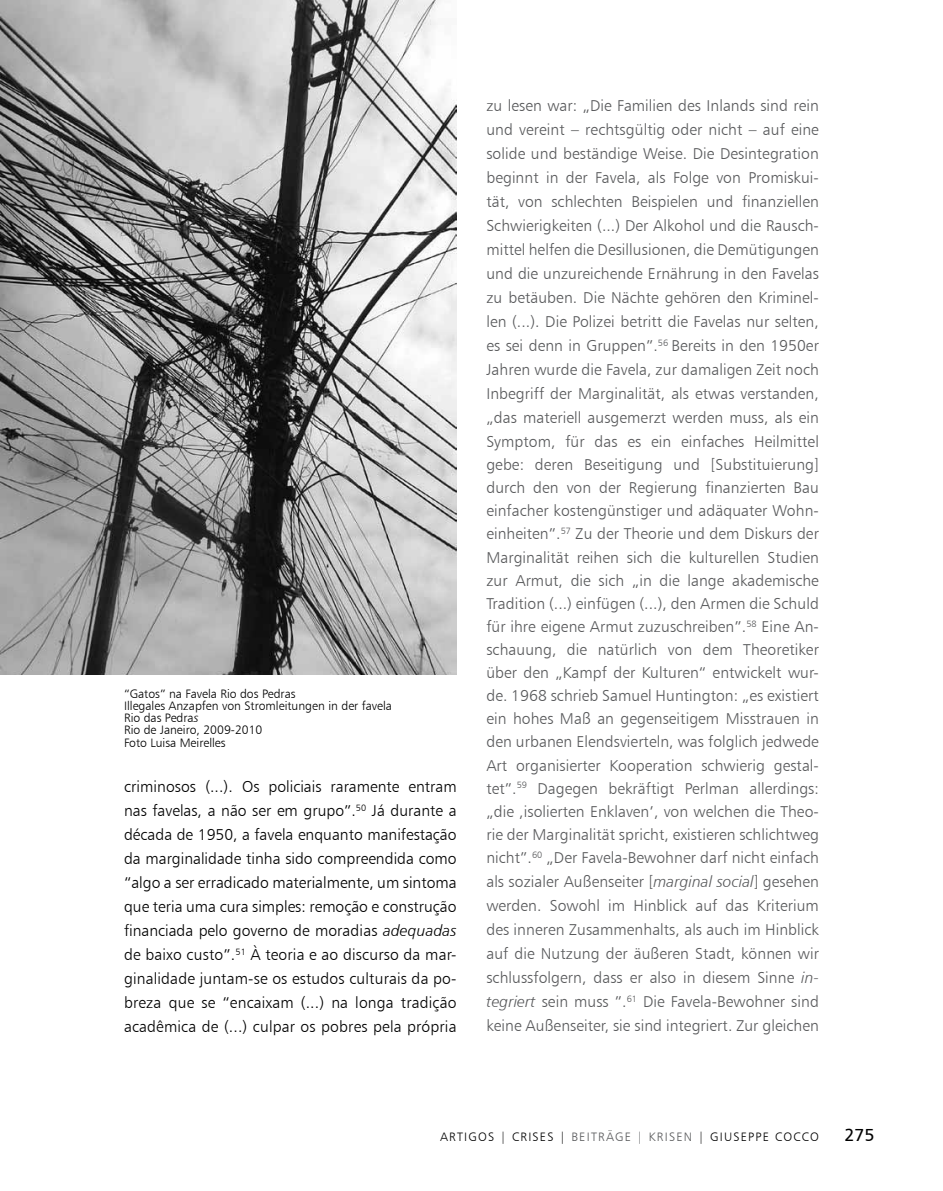
<style>
.page{position:relative;width:943px;height:1191px;background:#fff}
.page>*{position:absolute;margin:0;border:0;box-sizing:border-box;transform-origin:0 0}
.t1{font:17.5px "Humanist 777 BT Roman B";color:#000}
.t2{font:15.75px/23.6px "Humanist 777 BT Light B";letter-spacing:.005em;color:#58595b;text-align:justify}
.t3{font:15.75px/24px "Humanist 777 BT Light B";letter-spacing:.01em;color:#000;text-align:justify}
.t4{font:12.25px/12.2px "Humanist 777 BT Light B";color:#000}
.t5{font:12.25px "Humanist 777 BT Light B";letter-spacing:.1em;color:#000}
.s1{font-family:"Humanist 777 BT Light Italic B"}
.s2{color:#58595b}
</style>
<div class="page">
<img style="left:0;top:0;width:456px;height:675px">
<p class="t4" style="left:124px;top:687px;width:269px">“Gatos” na Favela Rio dos Pedras<br>I llegales Anzapfen von Stromleitungen in der favela<br>Rio das Pedra<span class="s1">s<br></span>Rio de Janeiro, 2009-2010<br>Foto Luisa Meirelles</p>
<p class="t3" style="left:124px;top:774px;width:334px">criminosos (...). Os policiais raramente entram nas favelas, a não ser em grupo”.<sup>50</sup> Já durante a década de 1950, a favela enquanto manifestação da marginalidade tinha sido compreendida como “algo a ser erradicado materialmente, um sintoma que teria uma cura simples: remoção e construção financiada pelo governo de moradias <span class="s1">adequadas </span>de baixo custo”.<sup>51</sup> À teoria e ao discurso da mar&shy;ginalidade juntam-se os estudos culturais da po&shy;breza que se “encaixam (...) na longa tradição acadêmica de (...) culpar os pobres pela própria</p>
<p class="t2" style="left:486px;top:94px;width:334px">zu lesen war: „Die Familien des I nlands sind rein und vereint – rechtsgültig oder nicht – auf eine solide und beständige Weise. Die Desintegration beginnt in der Favela, als Folge von Promiskui&shy;tät, von schlechten Beispielen und finanziellen Schwierigkeiten (...) Der Alkohol und die Rausch&shy;mittel helfen die Desillusionen, die Demütigungen und die unzureichende E rnährung in den Favelas zu betäuben. Die Nächte gehören den Kriminel&shy;len (...). Die Polizei betritt die Favelas nur selten, es sei denn in Gruppen”.<sup>56</sup> Bereits in den 1950er Jahren wurde die Favela, zur damaligen Zeit noch I nbegriff der Marginalität, als etwas verstanden, „das materiell ausgemerzt werden muss, als ein Symptom, für das es ein einfaches Heilmittel gebe: deren Beseitigung und [Substituierung] durch den von der Regierung finanzierten Bau einfacher kostengünstiger und adäquater Wohn&shy;einheiten”.<sup>57</sup> Zu der Theorie und dem Diskurs der Marginalität reihen sich die kulturellen Studien zur Armut, die sich „in die lange akademische Tradition (...) einfügen (...), den Armen die Schuld für ihre eigene Armut zuzuschreiben”.<sup>58</sup> Eine An&shy;schauung, die natürlich von dem Theoretiker über den „Kampf der Kulturen“ entwickelt wur&shy;de. 1968 schrieb Samuel Huntington: „es existiert ein hohes Maß an gegenseitigem Misstrauen in den urbanen Elendsvierteln, was folglich jedwede Art organisierter Kooperation schwierig gestal&shy;tet”.<sup>59</sup> Dagegen bekräftigt Perlman allerdings: „die ‚isolierten Enklaven’, von welchen die Theo&shy;rie der Marginalität spricht, existieren schlichtweg nicht”.<sup>60</sup> „Der Favela-Bewohner darf nicht einfach als sozialer Außenseiter [<span class="s1">marginal social</span>] gesehen werden. Sowohl im Hinblick auf das Kriterium des inneren Zusammenhalts, als auch im Hinblick auf die Nutzung der äußeren Stadt, können wir schlussfolgern, dass er also in diesem Sinne <span class="s1">in&shy;tegriert</span> sein muss ”.<sup>61</sup> Die Favela-Bewohner sind keine Außenseiter, sie sind integriert. Zur gleichen</p>
<p class="t5" style="left:440px;top:1129px;width:380px">ARTIGOS | Crises | <span class="s2">BE ITRÄGE | KRISE N</span> | GIUSE PPE cOCCO</p>
<p class="t1" style="left:844px;top:1124px;width:32px">275</p>
</div>
